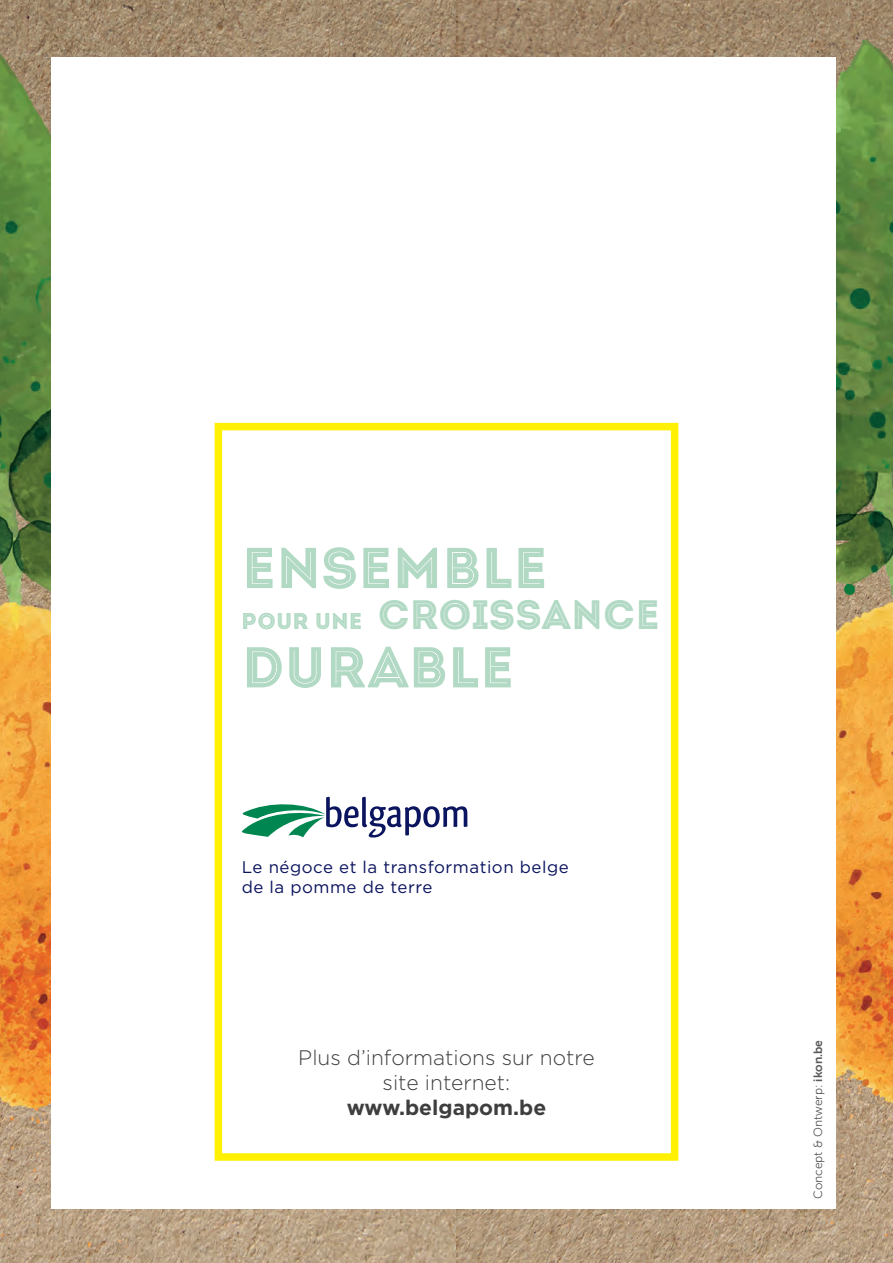
<style>
.page{position:relative;width:893px;height:1263px;background:#fff}
.page>*{position:absolute;margin:0;border:0;box-sizing:border-box;transform-origin:0 0}
.t1{font:57.45px "Intro Inline";color:#a9d5bd}
.t2{font:40.95px "Intro Inline";color:#a9d5bd}
.t3{font:300 21px/25.2px "Gotham";color:#3e3e3f;text-align:center}
.t4{font:700 21px "Gotham";color:#3e3e3f}
.t5{font:16.8px/20.2px "Gotham";letter-spacing:.03em;color:#0b145e}
.t6{font:12px "Museo Sans 300";color:#57585a}
.s1{font-size:22.8px}
.s2{font-family:"Museo Sans 700"}
</style>
<div class="page">
<img style="left:0;top:0;width:456px;height:1263px">
<img style="left:456px;top:0;width:437px;height:1263px">
<div style="left:51px;top:58px;width:785px;height:1151px;background:#fff"></div>
<svg style="left:241px;top:797px;width:226px;height:41px"></svg>
<div style="left:215px;top:423px;width:463px;height:738px;border:8px solid #fff101"></div>
<h1 class="t1" style="left:242px;top:533px;width:307px">ENSEMBLE</h1>
<h2 class="t2" style="left:242px;top:590px;width:420px"><span class="s1">POUR UNE</span> CROISSANCE</h2>
<h1 class="t1" style="left:242px;top:633px;width:274px">DURABLE</h1>
<p class="t5" style="left:242px;top:856px;width:328px">Le négoce et la transformation belge de la pomme de terre</p>
<p class="t3" style="left:298px;top:1044px;width:298px">Plus d’informations sur notre site internet:</p>
<p class="t4" style="left:347px;top:1094px;width:201px">www.belgapom.be</p>
<p class="t6" style="left:812px;top:1199px;width:161px;rotate:-90deg">Concept &amp; Ontwerp: <span class="s2">ikon.be</span></p>
</div>
